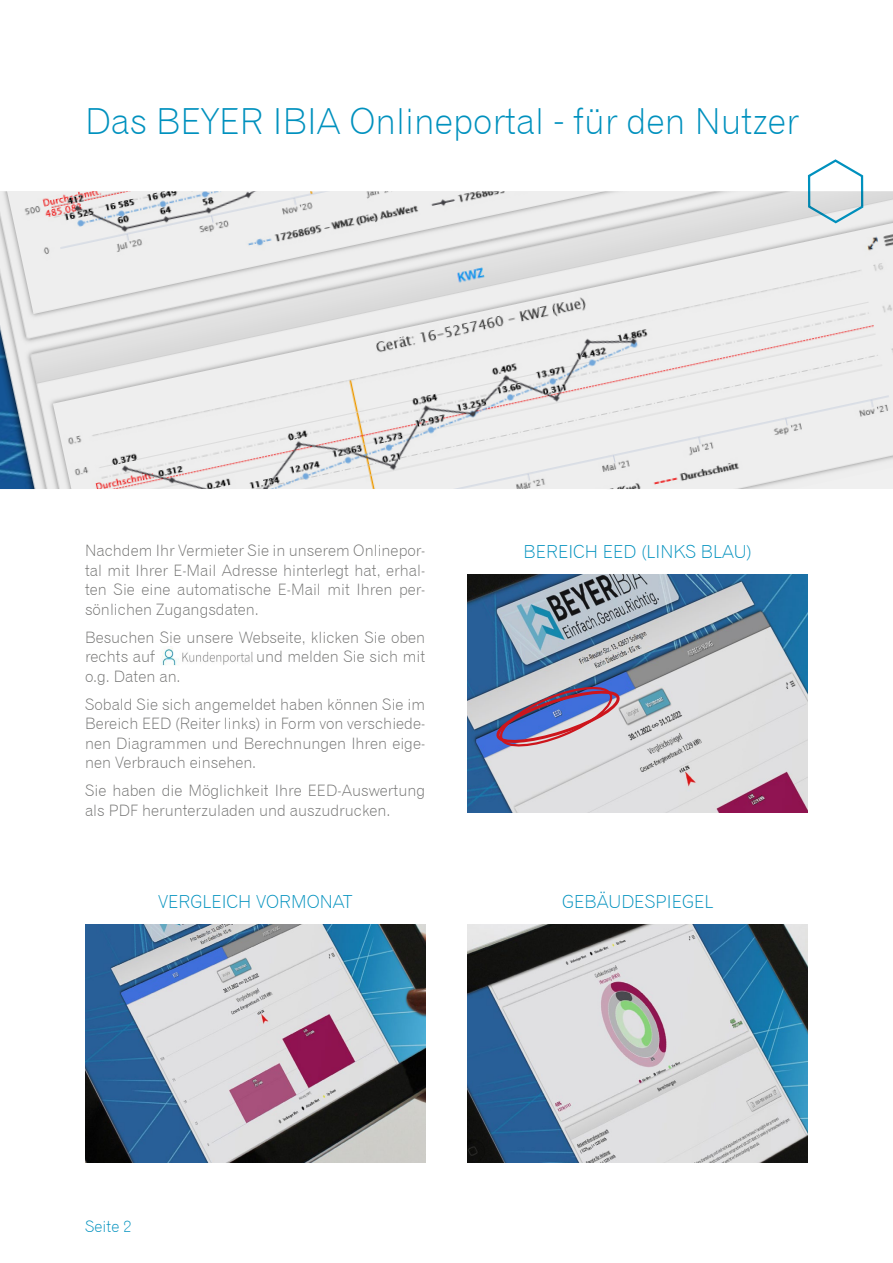
<style>
.page{position:relative;width:893px;height:1263px;background:#fff}
.page>*{position:absolute;margin:0;border:0;box-sizing:border-box;transform-origin:0 0}
.t1{font:36px "Gothic 720 BT Light B";color:#0091be}
.t2{font:18px "Gothic 720 BT Light B";color:#0091be}
.t3{font:15.75px/19.5px "Gothic 720 BT Light B";color:#727271}
.t4{font:15.75px "Gothic 720 BT Light B";color:#0091be}
</style>
<div class="page">
<img style="left:161px;top:646px;width:92px;height:19px">
<svg style="left:807px;top:159px;width:57px;height:32px"></svg>
<img style="left:85px;top:924px;width:340px;height:238px">
<img style="left:468px;top:924px;width:340px;height:238px">
<img style="left:0;top:191px;width:893px;height:298px">
<img style="left:468px;top:574px;width:340px;height:238px">
<svg style="left:495px;top:682px;width:126px;height:70px"></svg>
<h1 class="t1" style="left:85px;top:99px;width:715px">Das BEYER IBIA Onlineportal für den Nutzer</h1>
<p class="t3" style="left:85px;top:541px;width:342px;text-align:justify">Nachdem Ihr Vermieter Sie in unserem Onlinepor&shy;tal mit Ihrer E-Mail Adresse hinterlegt hat, erhal&shy;ten Sie eine automatische E-Mail mit Ihren per&shy;sönlichen Zugangsdaten.</p>
<p class="t3" style="left:85px;top:627px;width:342px">Besuchen Sie unsere Webseite, klicken Sie oben rechts auf</p>
<p class="t3" style="left:256px;top:647px;width:171px">und melden Sie sich mit</p>
<p class="t3" style="left:85px;top:662px;width:342px;line-height:28px">o.g. Daten an.<br>Sobald Sie sich angemeldet haben können Sie im</p>
<p class="t3" style="left:85px;top:714px;width:342px;text-align:justify">Bereich EED (Reiter links) in Form von verschiede&shy;nen Diagrammen und Berechnungen Ihren eige&shy;nen Verbrauch einsehen.</p>
<p class="t3" style="left:85px;top:781px;width:342px">Sie haben die Möglichkeit Ihre EED-Auswertung als PDF herunterzuladen und auszudrucken.</p>
<p class="t2" style="left:523px;top:541px;width:230px">BEREICH EED (LINKS BLAU)</p>
<p class="t2" style="left:158px;top:891px;width:196px">VERGLEICH VORMONAT</p>
<p class="t2" style="left:562px;top:891px;width:153px">GEBÄUDESPIEGEL</p>
<p class="t4" style="left:85px;top:1217px;width:48px">Seite 2</p>
</div>
